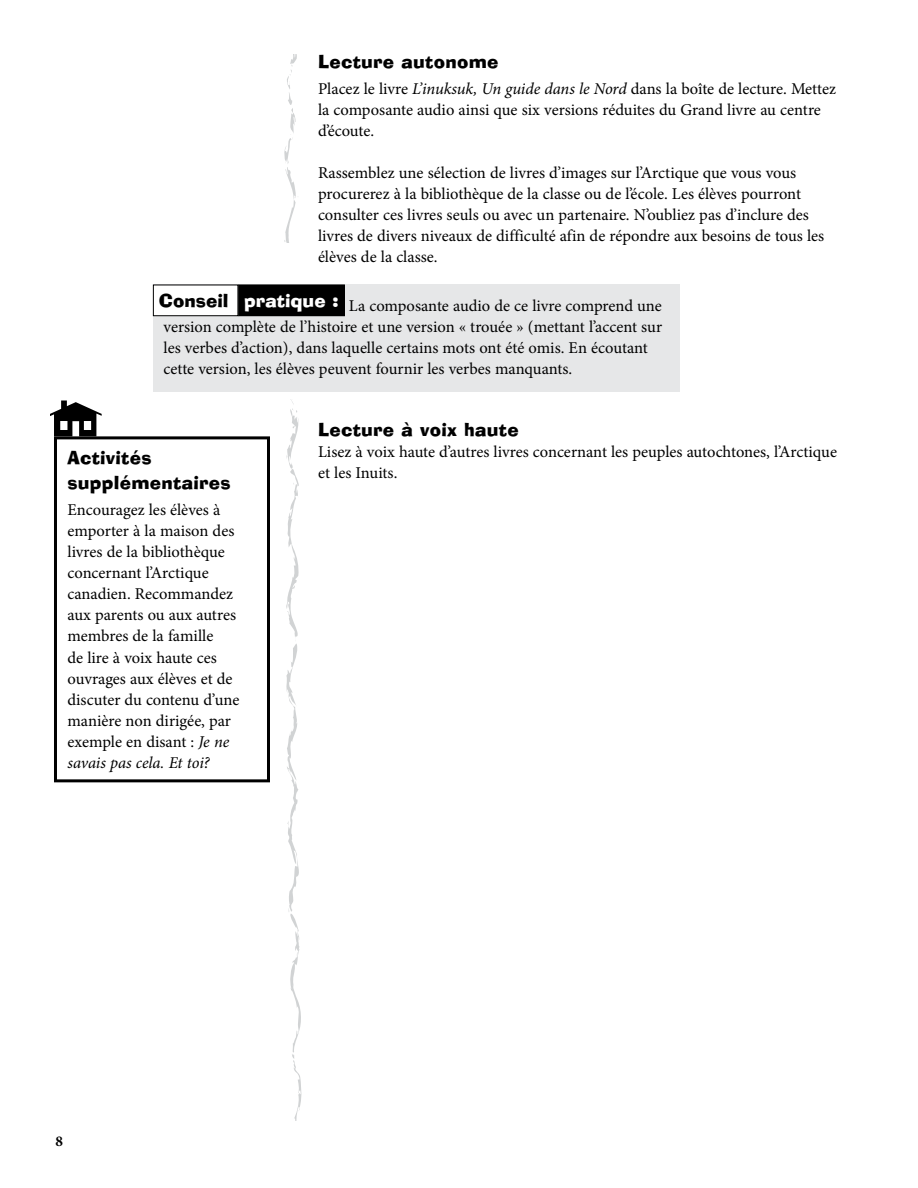
<style>
.page{position:relative;width:918px;height:1188px;background:#fff}
.page>*{position:absolute;margin:0;border:0;box-sizing:border-box;transform-origin:0 0}
.t1{font:18px/25.5px "Ad Lib BT";letter-spacing:.015em;color:#000}
.t2{font:16.5px/21px "Minion Pro";color:#000}
.t3{font:700 15px "Minion Pro";color:#000}
.s1{font-style:italic}
</style>
<div class="page">
<div style="left:54px;top:436px;width:216px;height:346px;border:3px solid #000"></div>
<svg style="left:50px;top:401px;width:52px;height:35px"></svg>
<svg style="left:284px;top:54px;width:17px;height:1066px"></svg>
<div style="left:270px;top:243px;width:45px;height:156px;background:#fff"></div>
<div style="left:153px;top:285px;width:526px;height:107px;background:#e6e7e8"></div>
<div style="left:153px;top:285px;width:85px;height:31px;background:#fff"></div>
<div style="left:153px;top:285px;width:85px;height:31px;border:1px solid #000"></div>
<div style="left:239px;top:285px;width:105px;height:31px;background:#000"></div>
<div style="left:238px;top:285px;width:107px;height:31px;border:1px solid #000"></div>
<p class="t1" style="left:318px;top:48px;width:182px">Lecture autonome</p>
<p class="t2" style="left:318px;top:78px;width:520px">Placez le livre <span class="s1">L’inuksuk, Un guide dans le Nord</span> dans la boîte de lecture. Mettez la composante audio ainsi que six versions réduites du Grand livre au centre d’écoute.</p>
<p class="t2" style="left:318px;top:162px;width:508px">Rassemblez une sélection de livres d’images sur l’Arctique que vous vous procurerez à la bibliothèque de la classe ou de l’école. Les élèves pourront consulter ces livres seuls ou avec un partenaire. N’oubliez pas d’inclure des livres de divers niveaux de difficulté afin de répondre aux besoins de tous les élèves de la classe.</p>
<p class="t2" style="left:159px;top:295px;width:505px"><sup>Conseil</sup> <sup>pratique</sup> <sup>:</sup> La composante audio de ce livre comprend une version complète de l’histoire et une version « trouée » (mettant l’accent sur les verbes d’action), dans laquelle certains mots ont été omis. En écoutant cette version, les élèves peuvent fournir les verbes manquants.</p>
<p class="t1" style="left:67px;top:444px;width:165px">Activités supplémentaires</p>
<p class="t2" style="left:67px;top:500px;width:174px">Encouragez les élèves à emporter à la maison des livres de la bibliothèque concernant l’Arctique canadien. Recommandez aux parents ou aux autres membres de la famille<br>de lire à voix haute ces ouvrages aux élèves et de discuter du contenu d’une manière non dirigée, par exemple en disant : <span class="s1">Je ne savais pas cela. Et toi?</span></p>
<p class="t1" style="left:318px;top:417px;width:202px">Lecture à voix haute</p>
<p class="t2" style="left:318px;top:441px;width:521px">Lisez à voix haute d’autres livres concernant les peuples autochtones, l’Arctique et les Inuits.</p>
<p class="t3" style="left:55px;top:1131px;width:9px">8</p>
</div>
